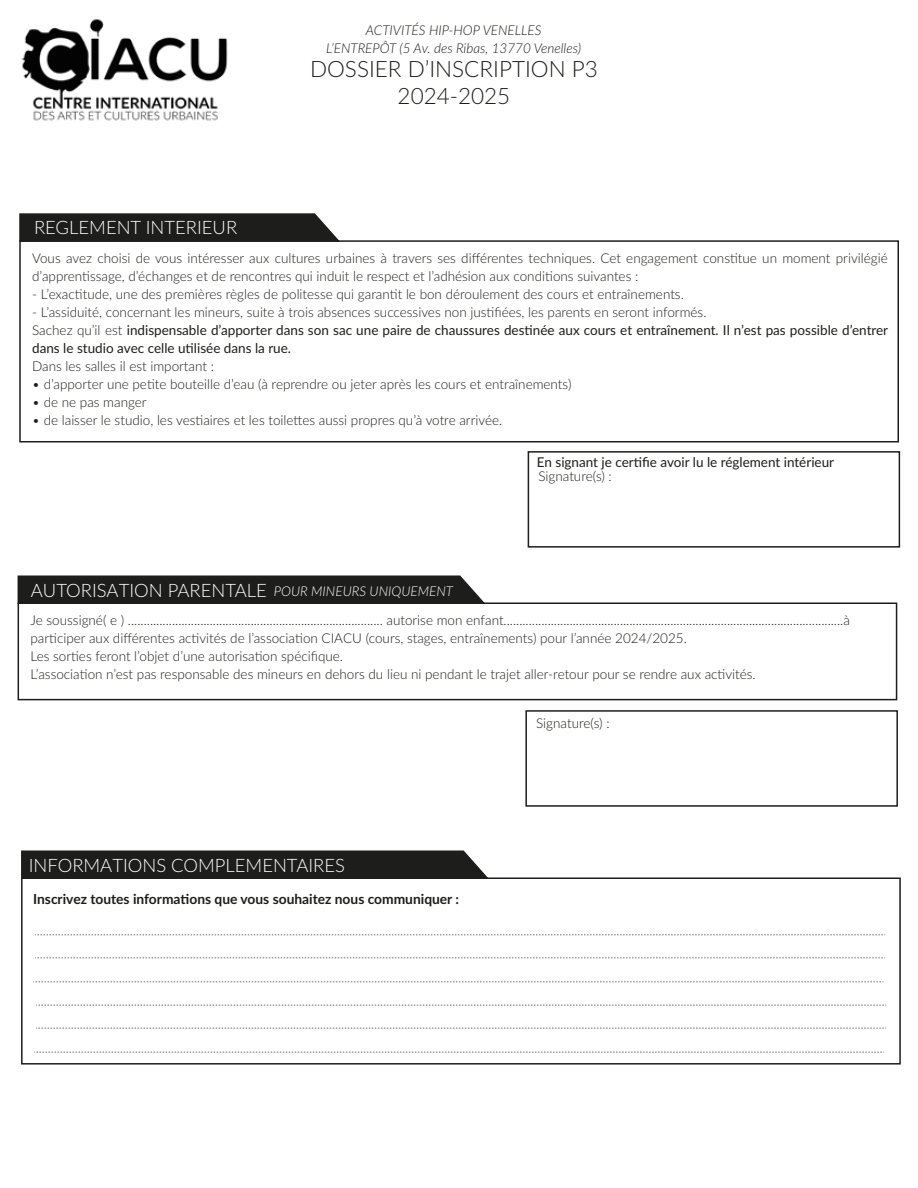
<style>
.page{position:relative;width:918px;height:1188px;background:#fff}
.page>*{position:absolute;margin:0;border:0;box-sizing:border-box;transform-origin:0 0}
.t1{font:300 22.5px/27px "Lato";color:#1d1d1b;text-align:center}
.t2{font:300 18.45px "Lato";color:#fff}
.t3{font:700 13.8px "Lato";color:#1d1d1b}
.t4{font:300 13.5px/18px "Lato";color:#1d1d1b}
.t5{font:13.5px/18px "Lato";color:#1d1d1b}
.t6{font:italic 300 13.5px/18px "Lato";color:#1d1d1b;text-align:center}
.t7{font:italic 300 13.5px "Lato";color:#fff}
.s1{font-weight:300}
</style>
<div class="page">
<img style="left:21px;top:19px;width:207px;height:102px">
<svg style="left:35px;top:934px;width:850px;height:1px"></svg>
<svg style="left:35px;top:957px;width:850px;height:1px"></svg>
<svg style="left:33px;top:981px;width:851px;height:1px"></svg>
<svg style="left:36px;top:1004px;width:850px;height:2px"></svg>
<svg style="left:36px;top:1027px;width:850px;height:2px"></svg>
<svg style="left:34px;top:1051px;width:850px;height:2px"></svg>
<div style="left:18px;top:602px;width:879px;height:98px;border:2px solid #1d1d1b"></div>
<svg style="left:17px;top:575px;width:469px;height:30px;background:#2e2e2c"></svg>
<div style="left:525px;top:710px;width:373px;height:97px;background:#fff;border:2px solid #1d1d1b"></div>
<div style="left:19px;top:240px;width:880px;height:202px;border:2px solid #1d1d1b"></div>
<svg style="left:19px;top:213px;width:322px;height:30px;background:#30302e"></svg>
<div style="left:528px;top:451px;width:372px;height:97px;background:#fff;border:2px solid #1d1d1b"></div>
<div style="left:21px;top:877px;width:880px;height:188px;border:2px solid #1d1d1b"></div>
<svg style="left:21px;top:850px;width:468px;height:30px;background:#2d2d2b"></svg>
<p class="t6" style="left:326px;top:21px;width:257px">ACTIVITÉS HIP-HOP VENELLES<br>L’ENTREPÔT (5 Av. des Ribas, 13770 Venelles)</p>
<h1 class="t1" style="left:310px;top:56px;width:289px">DOSSIER D’INSCRIPTION P3<br>2024-2025</h1>
<h2 class="t2" style="left:34px;top:217px;width:205px">REGLEMENT INTERIEUR</h2>
<p class="t4" style="left:32px;top:248px;width:857px">Vous avez choisi de vous intéresser aux cultures urbaines à travers ses différentes techniques. Cet engagement constitue un moment privilégié d’apprentissage, d’échanges et de rencontres qui induit le respect et l’adhésion aux conditions suivantes :</p>
<p class="t4" style="left:32px;top:284px;width:653px">- L’exactitude, une des premières règles de politesse qui garantit le bon déroulement des cours et entraînements.</p>
<p class="t5" style="left:32px;top:302px;width:858px"><span class="s1">- L’assiduité, concernant les mineurs, suite à trois absences successives non justifiées, les parents en seront informés.<br>Sachez qu’il est</span> indispensable d’apporter dans son sac une paire de chaussures destinée aux cours et entraînement. Il n’est pas possible d’entrer dans le studio avec celle utilisée dans la rue.</p>
<p class="t4" style="left:32px;top:357px;width:183px">Dans les salles il est important :</p>
<p class="t4" style="left:32px;top:374px;width:541px">• d’apporter une petite bouteille d’eau (à reprendre ou jeter après les cours et entraînements) ï de ne pas manger</p>
<p class="t4" style="left:32px;top:410px;width:472px">• de laisser le studio, les vestiaires et les toilettes aussi propres qu’à votre arrivée.</p>
<p class="t5" style="left:537px;top:452px;width:299px">En signant je certifie avoir lu le réglement intérieur</p>
<p class="t4" style="left:538px;top:467px;width:75px">Signature(s) :</p>
<h2 class="t2" style="left:31px;top:580px;width:238px">AUTORISATION PARENTALE</h2>
<p class="t4" style="left:30px;top:611px;width:821px">Je soussigné( e ) ................................................................................. autorise mon enfant............................................................................................................à participer aux différentes activités de l’association CIACU (cours, stages, entraînements) pour l’année 2024/2025.<br>Les sorties feront l’objet d’une autorisation spécifique.<br>L’association n’est pas responsable des mineurs en dehors du lieu ni pendant le trajet aller-retour pour se rendre aux activités.</p>
<p class="t7" style="left:274px;top:583px;width:181px">POUR MINEURS UNIQUEMENT</p>
<h2 class="t2" style="left:29px;top:855px;width:318px">INFORMATIONS COMPLEMENTAIRES</h2>
<p class="t3" style="left:33px;top:889px;width:427px">Inscrivez toutes informations que vous souhaitez nous communiquer :</p>
<p class="t4" style="left:536px;top:714px;width:75px">Signature(s) :</p>
</div>
